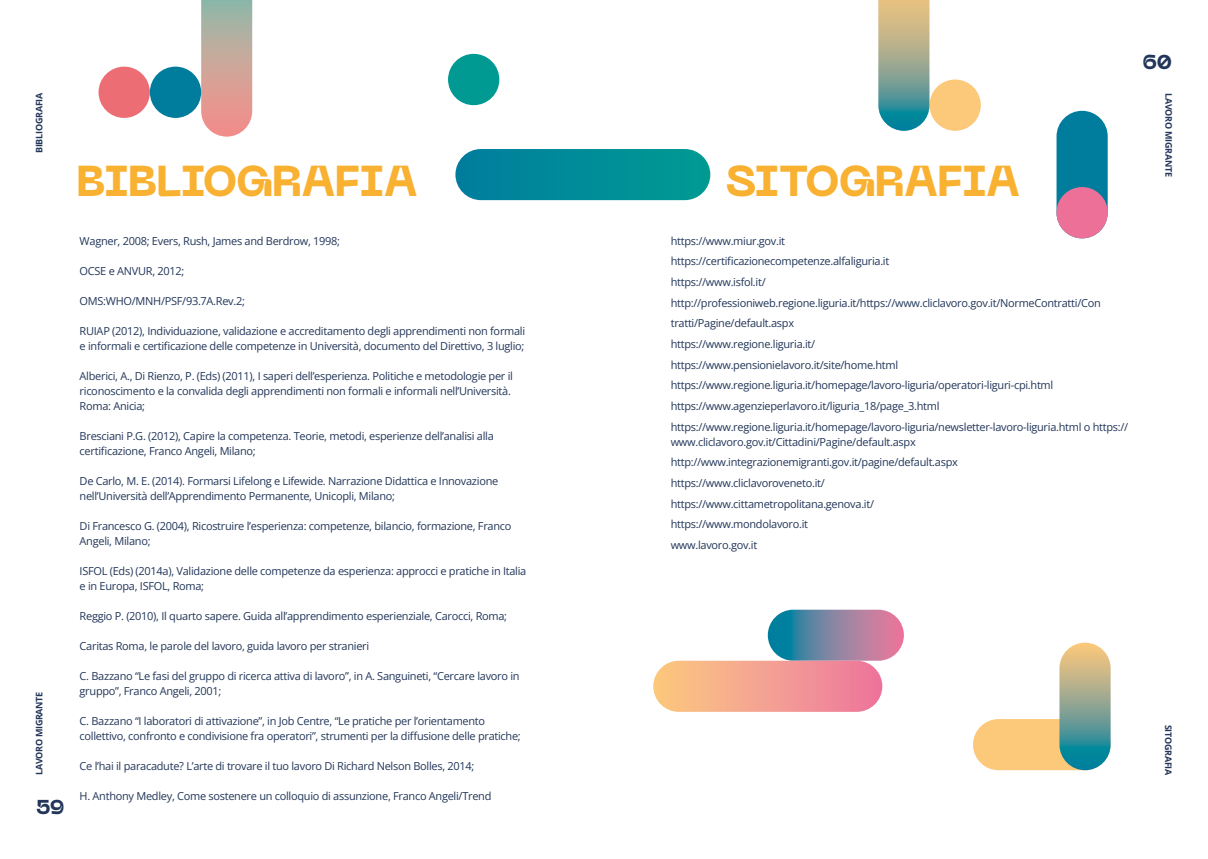
<style>
.page{position:relative;width:1208px;height:859px;background:#fff}
.page>*{position:absolute;margin:0;border:0;box-sizing:border-box;transform-origin:0 0}
.t1{font:800 43px "Neue Machina";letter-spacing:-.025em;color:#f9b132}
.t2{font:800 20px "Neue Machina";color:#223659}
.t3{font:11px/15px "Open Sans";letter-spacing:-.025em;color:#223659}
.t4{font:700 9px "Open Sans";letter-spacing:-.03em;color:#223659}
</style>
<div class="page">
<svg style="left:201px;top:0;width:51px;height:137px;background:#c9a99e"></svg>
<div style="left:455px;top:149px;width:255px;height:51px;background:linear-gradient(to right,#037e9f,#009b92);border-radius:26px"></div>
<div style="left:99px;top:67px;width:51px;height:51px;background:#ed6d74;border-radius:50%"></div>
<div style="left:150px;top:67px;width:51px;height:51px;background:#007c9c;border-radius:50%"></div>
<div style="left:448px;top:54px;width:51px;height:51px;background:#009a92;border-radius:50%"></div>
<svg style="left:768px;top:610px;width:136px;height:51px;background:#7f82a1"></svg>
<div style="left:1056px;top:111px;width:51px;height:127px;background:#007c9c;border-radius:26px"></div>
<div style="left:929px;top:80px;width:51px;height:51px;background:#fcc87a;border-radius:50%"></div>
<div style="left:1056px;top:187px;width:51px;height:51px;background:#ed7099;border-radius:50%"></div>
<div style="left:653px;top:661px;width:229px;height:51px;background:linear-gradient(to right,#fbcb82,#ed759f);border-radius:26px"></div>
<div style="left:973px;top:719px;width:137px;height:51px;background:#fcc87a;border-radius:26px"></div>
<svg style="left:1059px;top:643px;width:51px;height:127px;background:#82a491"></svg>
<svg style="left:878px;top:0;width:51px;height:131px;background:#91aa95"></svg>
<p class="t4" style="left:33px;top:153px;width:62px;rotate:-90deg">BIBLIOGRAFIA</p>
<p class="t4" style="left:33px;top:775px;width:85px;rotate:-90deg">LAVORO MIGRANTE</p>
<h2 class="t2" style="left:36px;top:794px;width:30px">59</h2>
<p class="t1" style="left:76px;top:153px;width:343px">BIBLIOGRAFIA</p>
<p class="t1" style="left:725px;top:153px;width:296px">SITOGRAFIA</p>
<p class="t3" style="left:80px;top:233px;width:262px">Wagner, 2008; Evers, Rush, James and Berdrow, 1998;</p>
<p class="t3" style="left:80px;top:263px;width:106px">OCSE e ANVUR, 2012;</p>
<p class="t3" style="left:80px;top:293px;width:167px">OMS:WHO/MNH/PSF/93.7A.Rev.2;</p>
<p class="t3" style="left:80px;top:323px;width:447px">RUIAP (2012), Individuazione, validazione e accreditamento degli apprendimenti non formali</p>
<p class="t3" style="left:80px;top:338px;width:446px">e informali e certificazione delle competenze in Università, documento del Direttivo, 3 luglio;</p>
<p class="t3" style="left:80px;top:368px;width:435px">Alberici, A., Di Rienzo, P. (Eds) (2011), I saperi dell’esperienza. Politiche e metodologie per il riconoscimento e la convalida degli apprendimenti non formali e informali nell’Università.</p>
<p class="t3" style="left:80px;top:398px;width:67px">Roma: Anicia;</p>
<p class="t3" style="left:80px;top:428px;width:416px">Bresciani P.G. (2012), Capire la competenza. Teorie, metodi, esperienze dell’analisi alla</p>
<p class="t3" style="left:80px;top:443px;width:178px">certificazione, Franco Angeli, Milano;</p>
<p class="t3" style="left:80px;top:473px;width:420px">De Carlo, M. E. (2014). Formarsi Lifelong e Lifewide. Narrazione Didattica e Innovazione</p>
<p class="t3" style="left:80px;top:488px;width:317px">nell’Università dell’Apprendimento Permanente, Unicopli, Milano;</p>
<p class="t3" style="left:80px;top:518px;width:433px">Di Francesco G. (2004), Ricostruire l’esperienza: competenze, bilancio, formazione, Franco</p>
<p class="t3" style="left:80px;top:533px;width:72px">Angeli, Milano;</p>
<p class="t3" style="left:80px;top:563px;width:448px">ISFOL (Eds) (2014a), Validazione delle competenze da esperienza: approcci e pratiche in Italia</p>
<p class="t3" style="left:80px;top:578px;width:126px">e in Europa, ISFOL, Roma;</p>
<p class="t3" style="left:80px;top:608px;width:429px">Reggio P. (2010), Il quarto sapere. Guida all’apprendimento esperienziale, Carocci, Roma;</p>
<p class="t3" style="left:80px;top:638px;width:291px">Caritas Roma, le parole del lavoro, guida lavoro per stranieri</p>
<p class="t3" style="left:80px;top:668px;width:441px">C. Bazzano “Le fasi del gruppo di ricerca attiva di lavoro”, in A. Sanguineti, “Cercare lavoro in</p>
<p class="t3" style="left:80px;top:683px;width:143px">gruppo”, Franco Angeli, 2001;</p>
<p class="t3" style="left:80px;top:713px;width:407px">C. Bazzano “I laboratori di attivazione”, in Job Centre, “Le pratiche per l’orientamento</p>
<p class="t3" style="left:80px;top:728px;width:443px">collettivo, confronto e condivisione fra operatori”, strumenti per la diffusione delle pratiche;</p>
<p class="t3" style="left:80px;top:758px;width:396px">Ce l’hai il paracadute? L’arte di trovare il tuo lavoro Di Richard Nelson Bolles, 2014;</p>
<p class="t3" style="left:80px;top:788px;width:413px">H. Anthony Medley, Come sostenere un colloquio di assunzione, Franco Angeli/Trend</p>
<p class="t3" style="left:670px;top:233px;width:116px">https://www.miur.gov.it</p>
<p class="t3" style="left:670px;top:254px;width:220px">https://certificazionecompetenze.alfaliguria.it</p>
<p class="t3" style="left:670px;top:274px;width:96px">https://www.isfol.it/</p>
<p class="t3" style="left:670px;top:295px;width:431px">http://professioniweb.regione.liguria.it/https://www.cliclavoro.gov.it/NormeContratti/Con</p>
<p class="t3" style="left:670px;top:316px;width:125px">tratti/Pagine/default.aspx</p>
<p class="t3" style="left:670px;top:336px;width:146px">https://www.regione.liguria.it/</p>
<p class="t3" style="left:670px;top:357px;width:229px">https://www.pensionielavoro.it/site/home.html</p>
<p class="t3" style="left:670px;top:378px;width:384px">https://www.regione.liguria.it/homepage/lavoro-liguria/operatori-liguri-cpi.html</p>
<p class="t3" style="left:670px;top:398px;width:270px">https://www.agenzieperlavoro.it/liguria_18/page_3.html</p>
<p class="t3" style="left:670px;top:419px;width:459px">https://www.regione.liguria.it/homepage/lavoro-liguria/newsletter-lavoro-liguria.html o https:// www.cliclavoro.gov.it/Cittadini/Pagine/default.aspx</p>
<p class="t3" style="left:670px;top:455px;width:289px">http://www.integrazionemigranti.gov.it/pagine/default.aspx</p>
<p class="t3" style="left:670px;top:475px;width:156px">https://www.cliclavoroveneto.it/</p>
<p class="t3" style="left:670px;top:496px;width:205px">https://www.cittametropolitana.genova.it/</p>
<p class="t3" style="left:670px;top:517px;width:139px">https://www.mondolavoro.it</p>
<p class="t3" style="left:670px;top:537px;width:88px">www.lavoro.gov.it</p>
<h2 class="t2" style="left:1142px;top:49px;width:31px">60</h2>
<p class="t4" style="left:1174px;top:93px;width:85px;rotate:90deg">LAVORO MIGRANTE</p>
<p class="t4" style="left:1174px;top:724px;width:52px;rotate:90deg">SITOGRAFIA</p>
</div>
